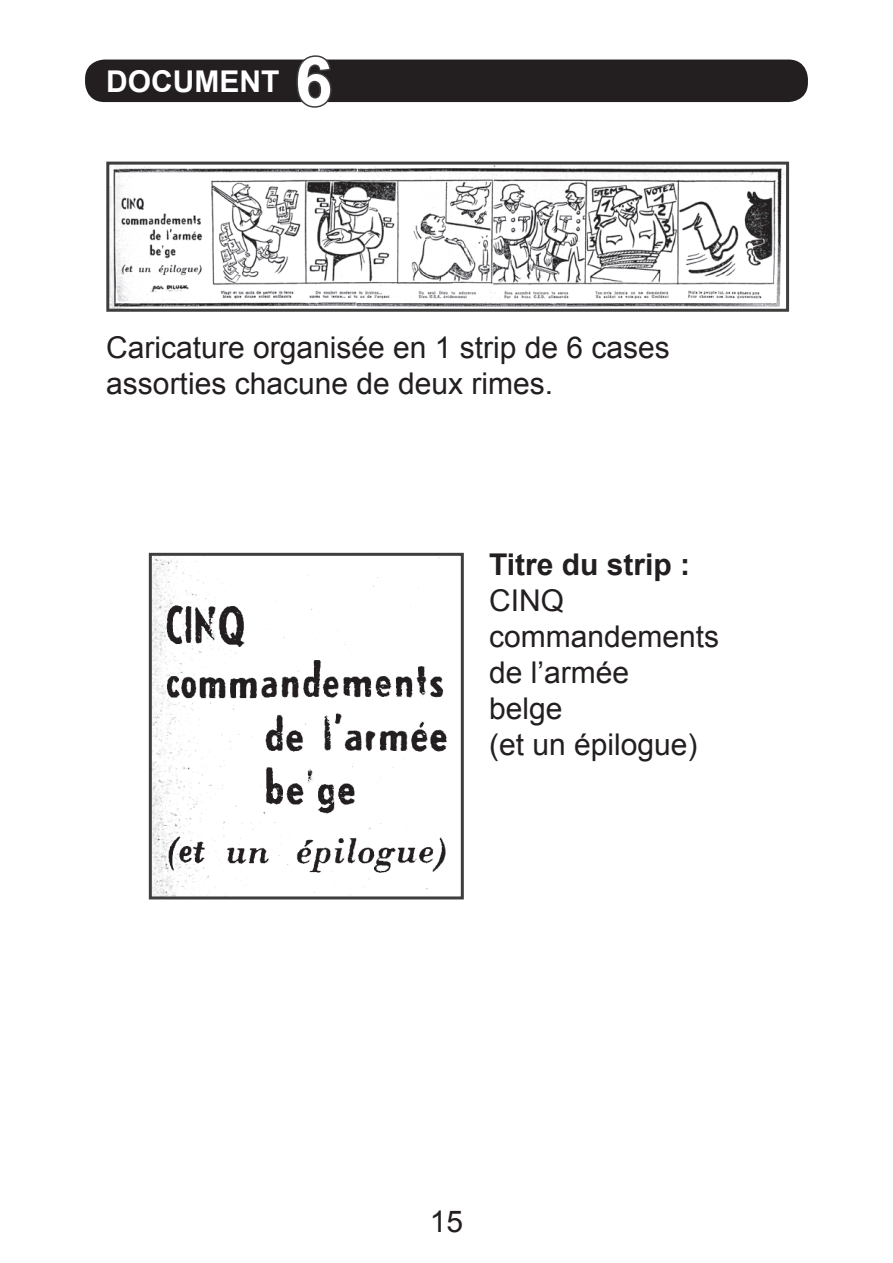
<style>
.page{position:relative;width:893px;height:1263px;background:#fff}
.page>*{position:absolute;margin:0;border:0;box-sizing:border-box;transform-origin:0 0}
.t1{font:700 67.5px "Arial";color:#fff}
.TEXTE{font:30px/36px "Arial";color:#231f20}
.t2{font:700 30px "Arial";color:#231f20}
.t3{font:700 30px "Arial";color:#fff}
</style>
<div class="page">
<div style="left:85px;top:60px;width:723px;height:42px;background:#231f20;border-radius:20px"></div>
<svg style="left:295px;top:55px;width:38px;height:53px"></svg>
<img style="left:110px;top:166px;width:675px;height:142px">
<div style="left:106px;top:162px;width:683px;height:150px;border:3px solid #3e3e3f"></div>
<img style="left:153px;top:557px;width:294px;height:338px">
<div style="left:149px;top:553px;width:315px;height:346px;border:3px solid #3e3e3f"></div>
<p class="t3" style="left:106px;top:62px;width:175px">DOCUMENT</p>
<p class="t1" style="left:295px;top:37px;width:39px">6</p>
<p class="TEXTE" style="left:106px;top:330px;width:565px">Caricature organisée en 1 strip de 6 cases assorties chacune de deux rimes.</p>
<p class="t2" style="left:489px;top:544px;width:203px">Titre du strip :</p>
<p class="TEXTE" style="left:489px;top:582px;width:76px">CINQ</p>
<p class="TEXTE" style="left:489px;top:618px;width:232px">commandements</p>
<p class="TEXTE" style="left:489px;top:654px;width:142px">de l’armée</p>
<p class="TEXTE" style="left:489px;top:690px;width:75px">belge</p>
<p class="TEXTE" style="left:489px;top:726px;width:210px">(et un épilogue)</p>
<p class="TEXTE" style="left:430px;top:1204px;width:35px">15</p>
</div>
